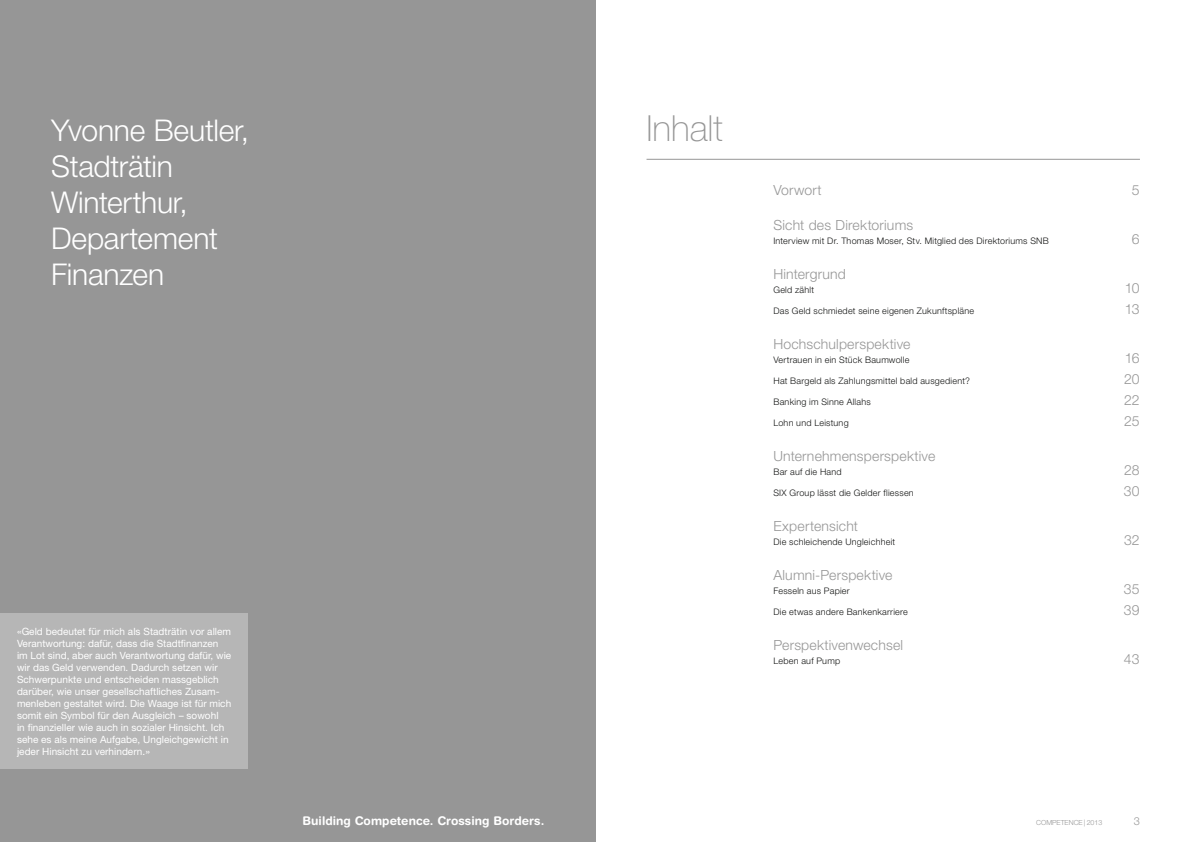
<style>
.page{position:relative;width:1191px;height:842px;background:#fff}
.page>*{position:absolute;margin:0;border:0;box-sizing:border-box;transform-origin:0 0}
.t1{font:100 36px "Helvetica Neue LT Pro";letter-spacing:-.005em;color:#969696}
.t2{font:300 30px/36px "Helvetica Neue LT Pro";letter-spacing:-.005em;color:#fff}
.t3{font:300 14px "Helvetica Neue LT Pro";letter-spacing:.015em;color:#969696}
.t4{font:700 12px "Helvetica Rounded LT Std";letter-spacing:.005em;color:#fff}
.t5{font:300 11px "Helvetica Neue LT Pro";color:#969696}
.t6{font:10px/12px "Helvetica Neue LT Pro";letter-spacing:.005em;color:#fff}
.t7{font:300 9px "Helvetica Neue LT Pro";letter-spacing:.025em;color:#131413}
.t8{font:300 7px "Helvetica Neue LT Pro";color:#969696}
</style>
<div class="page">
<hr style="left:646px;top:159px;width:494px;height:1px;background:#969696">
<div style="left:0;top:0;width:595px;height:842px;background:#969696"></div>
<div style="left:0;top:613px;width:248px;height:156px;background:#b6b6b6"></div>
<h2 class="t2" style="left:51px;top:112px;width:200px">Yvonne Beutler,<br>Stadträtin<br>Winterthur,<br>Departement<br>Finanzen</h2>
<p class="t6" style="left:17px;top:625px;width:216px">«Geld bedeutet für mich als Stadträtin vor allem Verantwortung: dafür, dass die Stadtfinanzen im Lot sind, aber auch Verantwortung dafür, wie wir das Geld verwenden. Dadurch setzen wir Schwerpunkte und entscheiden massgeblich darüber, wie unser gesellschaftliches Zusam&shy;menleben gestaltet wird. Die Waage ist für mich somit ein Symbol für den Ausgleich – sowohl<br>in finanzieller wie auch in sozialer Hinsicht. Ich sehe es als meine Aufgabe, Ungleichgewicht in jeder Hinsicht zu verhindern.»</p>
<h1 class="t1" style="left:646px;top:107px;width:78px">Inhalt</h1>
<h3 class="t3" style="left:773px;top:181px;width:50px">Vorwort</h3>
<h3 class="t3" style="left:1131px;top:181px;width:9px">5</h3>
<h3 class="t3" style="left:773px;top:216px;width:141px">Sicht des Direktoriums</h3>
<p class="t7" style="left:773px;top:235px;width:277px">Interview mit Dr. Thomas Moser, Stv. Mitglied des Direktoriums SNB</p>
<h3 class="t3" style="left:1131px;top:230px;width:9px">6</h3>
<h3 class="t3" style="left:773px;top:265px;width:74px">Hintergrund</h3>
<p class="t7" style="left:773px;top:284px;width:42px">Geld zählt</p>
<h3 class="t3" style="left:1124px;top:279px;width:16px">10</h3>
<p class="t7" style="left:773px;top:305px;width:202px">Das Geld schmiedet seine eigenen Zukunftspläne</p>
<h3 class="t3" style="left:1124px;top:300px;width:16px">13</h3>
<h3 class="t3" style="left:773px;top:335px;width:138px">Hochschulperspektive</h3>
<p class="t7" style="left:773px;top:354px;width:137px">Vertrauen in ein Stück Baumwolle</p>
<h3 class="t3" style="left:1124px;top:349px;width:16px">16</h3>
<p class="t7" style="left:773px;top:375px;width:198px">Hat Bargeld als Zahlungsmittel bald ausgedient?</p>
<h3 class="t3" style="left:1124px;top:370px;width:17px">20</h3>
<p class="t7" style="left:773px;top:396px;width:99px">Banking im Sinne Allahs</p>
<h3 class="t3" style="left:1124px;top:391px;width:17px">22</h3>
<p class="t7" style="left:773px;top:417px;width:77px">Lohn und Leistung</p>
<h3 class="t3" style="left:1124px;top:412px;width:17px">25</h3>
<h3 class="t3" style="left:773px;top:447px;width:163px">Unternehmensperspektive</h3>
<p class="t7" style="left:773px;top:466px;width:70px">Bar auf die Hand</p>
<h3 class="t3" style="left:1124px;top:461px;width:17px">28</h3>
<p class="t7" style="left:773px;top:487px;width:142px">SIX Group lässt die Gelder fliessen</p>
<h3 class="t3" style="left:1123px;top:482px;width:17px">30</h3>
<h3 class="t3" style="left:773px;top:517px;width:86px">Expertensicht</h3>
<p class="t7" style="left:773px;top:536px;width:123px">Die schleichende Ungleichheit</p>
<h3 class="t3" style="left:1124px;top:531px;width:17px">32</h3>
<h3 class="t3" style="left:773px;top:566px;width:120px">Alumni-Perspektive</h3>
<p class="t7" style="left:773px;top:585px;width:78px">Fesseln aus Papier</p>
<h3 class="t3" style="left:1123px;top:580px;width:17px">35</h3>
<p class="t7" style="left:773px;top:606px;width:136px">Die etwas andere Bankenkarriere</p>
<h3 class="t3" style="left:1123px;top:601px;width:17px">39</h3>
<h3 class="t3" style="left:773px;top:636px;width:131px">Perspektivenwechsel</h3>
<p class="t7" style="left:773px;top:655px;width:68px">Leben auf Pump</p>
<h3 class="t3" style="left:1123px;top:650px;width:17px">43</h3>
<p class="t4" style="left:302px;top:813px;width:243px">Building Competence. Crossing Borders.</p>
<p class="t8" style="left:1036px;top:818px;width:68px">COMPETENCE | 2013</p>
<p class="t5" style="left:1133px;top:814px;width:8px">3</p>
</div>
